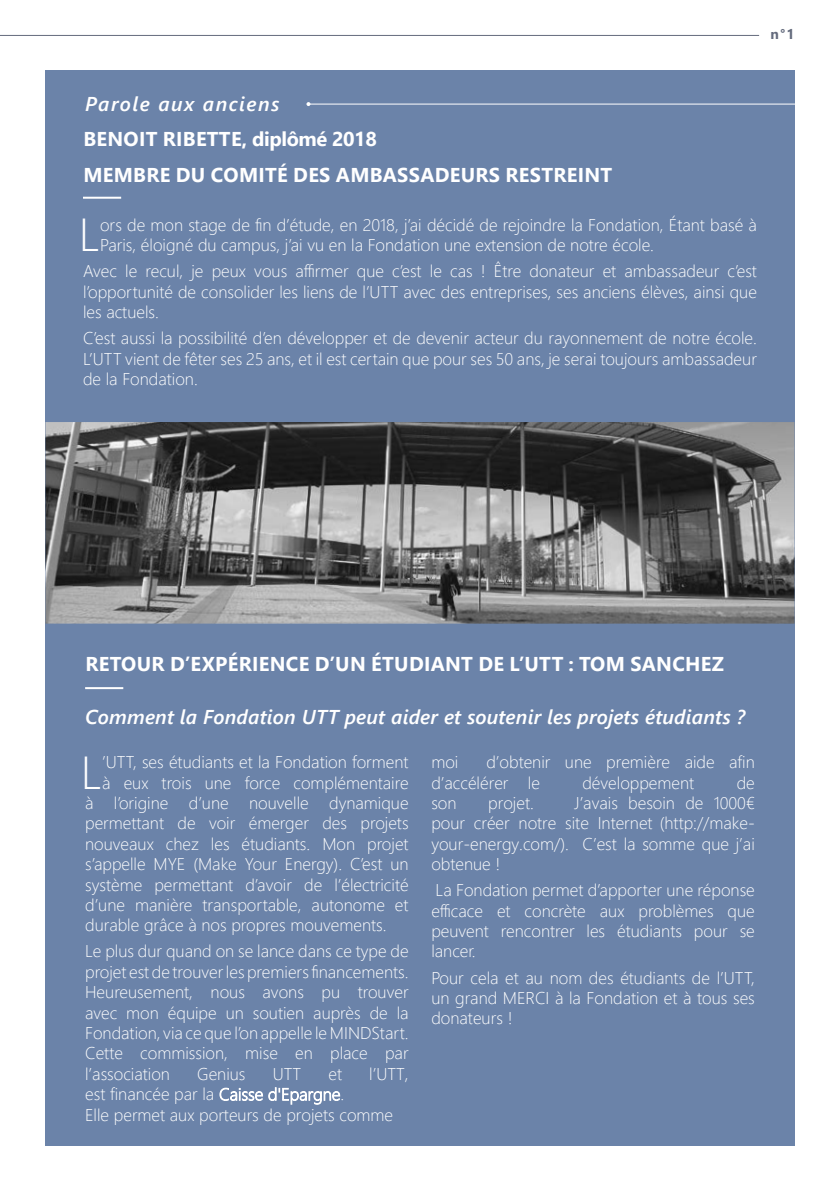
<style>
.page{position:relative;width:840px;height:1191px;background:#fff}
.page>*{position:absolute;margin:0;border:0;box-sizing:border-box;transform-origin:0 0}
.t1{font:300 46.2px "Segoe UI";color:#fff}
.t2{font:700 20px/35.4px "Segoe UI";letter-spacing:.015em;color:#fff}
.t3{font:italic 600 20px "Segoe UI";letter-spacing:.01em;color:#fff}
.t4{font:italic 600 20px "Segoe UI";letter-spacing:.075em;color:#fff}
.t5{font:300 17px/20.4px "Segoe UI";color:#fff;text-align:justify}
.t6{font:700 14px "Segoe UI";color:#646b7d}
</style>
<div class="page">
<div style="left:45px;top:70px;width:749px;height:1075px;background:#6b83a9"></div>
<hr style="left:0;top:35px;width:758px;height:1px;background:#646b7d">
<hr style="left:83px;top:197px;width:38px;height:2px;background:#fff">
<hr style="left:308px;top:104px;width:531px;height:1px;background:#fff">
<svg style="left:306px;top:102px;width:4px;height:4px"></svg>
<hr style="left:85px;top:687px;width:38px;height:2px;background:#fff">
<img style="left:45px;top:422px;width:749px;height:201px">
<p class="t6" style="left:770px;top:20px;width:26px">n°1</p>
<p class="t4" style="left:85px;top:85px;width:196px">Parole aux anciens</p>
<p class="t2" style="left:83px;top:120px;width:530px">BENOIT RIBETTE, diplômé 2018<br>MEMBRE DU COMITÉ DES AMBASSADEURS RESTREINT</p>
<h1 class="t1" style="left:79px;top:191px;width:23px">L</h1>
<p class="t5" style="left:100px;top:213px;width:658px">ors de mon stage de fin d’étude, en 2018, j’ai décidé de rejoindre la Fondation, Étant basé à<br>Paris, éloigné du campus, j’ai vu en la Fondation une extension de notre école.</p>
<p class="t5" style="left:83px;top:259px;width:675px">Avec le recul, je peux vous affirmer que c’est le cas ! Être donateur et ambassadeur c’est l’opportunité de consolider les liens de l’UTT avec des entreprises, ses anciens élèves, ainsi que les actuels.</p>
<p class="t5" style="left:83px;top:326px;width:675px">C’est aussi la possibilité d’en développer et de devenir acteur du rayonnement de notre école.<br>L’UTT vient de fêter ses 25 ans, et il est certain que pour ses 50 ans, je serai toujours ambassadeur de la Fondation.</p>
<p class="t2" style="left:85px;top:644px;width:639px">RETOUR D’EXPÉRIENCE D’UN ÉTUDIANT DE L’UTT : TOM SANCHEZ</p>
<p class="t3" style="left:85px;top:698px;width:661px">Comment la Fondation UTT peut aider et soutenir les projets étudiants ?</p>
<h1 class="t1" style="left:81px;top:728px;width:23px">L</h1>
<p class="t5" style="left:102px;top:750px;width:308px">’UTT, ses étudiants et la Fondation forment</p>
<p class="t5" style="left:102px;top:770px;width:308px">à eux trois une force complémentaire</p>
<p class="t5" style="left:85px;top:791px;width:325px">à l’origine d’une nouvelle dynamique</p>
<p class="t5" style="left:85px;top:811px;width:325px">permettant de voir émerger des projets</p>
<p class="t5" style="left:85px;top:832px;width:325px">nouveaux chez les étudiants. Mon projet</p>
<p class="t5" style="left:85px;top:852px;width:325px">s’appelle MYE (Make Your Energy). C’est un</p>
<p class="t5" style="left:85px;top:872px;width:325px">système permettant d’avoir de l’électricité</p>
<p class="t5" style="left:85px;top:893px;width:325px">d’une manière transportable, autonome et</p>
<p class="t5" style="left:85px;top:913px;width:303px">durable grâce à nos propres mouvements.</p>
<p class="t5" style="left:85px;top:939px;width:325px">Le plus dur quand on se lance dans ce type de projet est de trouver les premiers financements.<br>Heureusement, nous avons pu trouver avec mon équipe un soutien auprès de la Fondation, via ce que l’on appelle le MINDStart.<br>Cette commission, mise en place par l’association</p>
<p class="t5" style="left:197px;top:1062px;width:50px">Genius</p>
<p class="t5" style="left:272px;top:1062px;width:30px">UTT</p>
<p class="t5" style="left:328px;top:1062px;width:15px">et</p>
<p class="t5" style="left:369px;top:1062px;width:41px">l’UTT,</p>
<p class="t5" style="left:85px;top:1082px;width:309px">est financée par la Caisse d'Epargne.<br>Elle permet aux porteurs de projets comme</p>
<p class="t5" style="left:431px;top:750px;width:325px;text-indent:55px">d’obtenir une première aide afin d’accélérer le</p>
<p class="t5" style="left:431px;top:750px;width:28px">moi</p>
<p class="t5" style="left:582px;top:770px;width:113px">développement</p>
<p class="t5" style="left:736px;top:770px;width:20px">de</p>
<p class="t5" style="left:431px;top:791px;width:325px;text-indent:143px">J’avais besoin de 1000€ pour créer notre site Internet (http://make&shy;your-energy.com/). C’est la somme que j’ai obtenue !</p>
<p class="t5" style="left:431px;top:878px;width:325px">La Fondation permet d’apporter une réponse efficace et concrète aux problèmes que peuvent rencontrer les étudiants pour se lancer.</p>
<p class="t5" style="left:431px;top:965px;width:325px">Pour cela et au nom des étudiants de l’UTT, un grand MERCI à la Fondation et à tous ses donateurs !</p>
<p class="t5" style="left:431px;top:791px;width:27px">son</p>
<p class="t5" style="left:488px;top:791px;width:47px">projet.</p>
</div>
